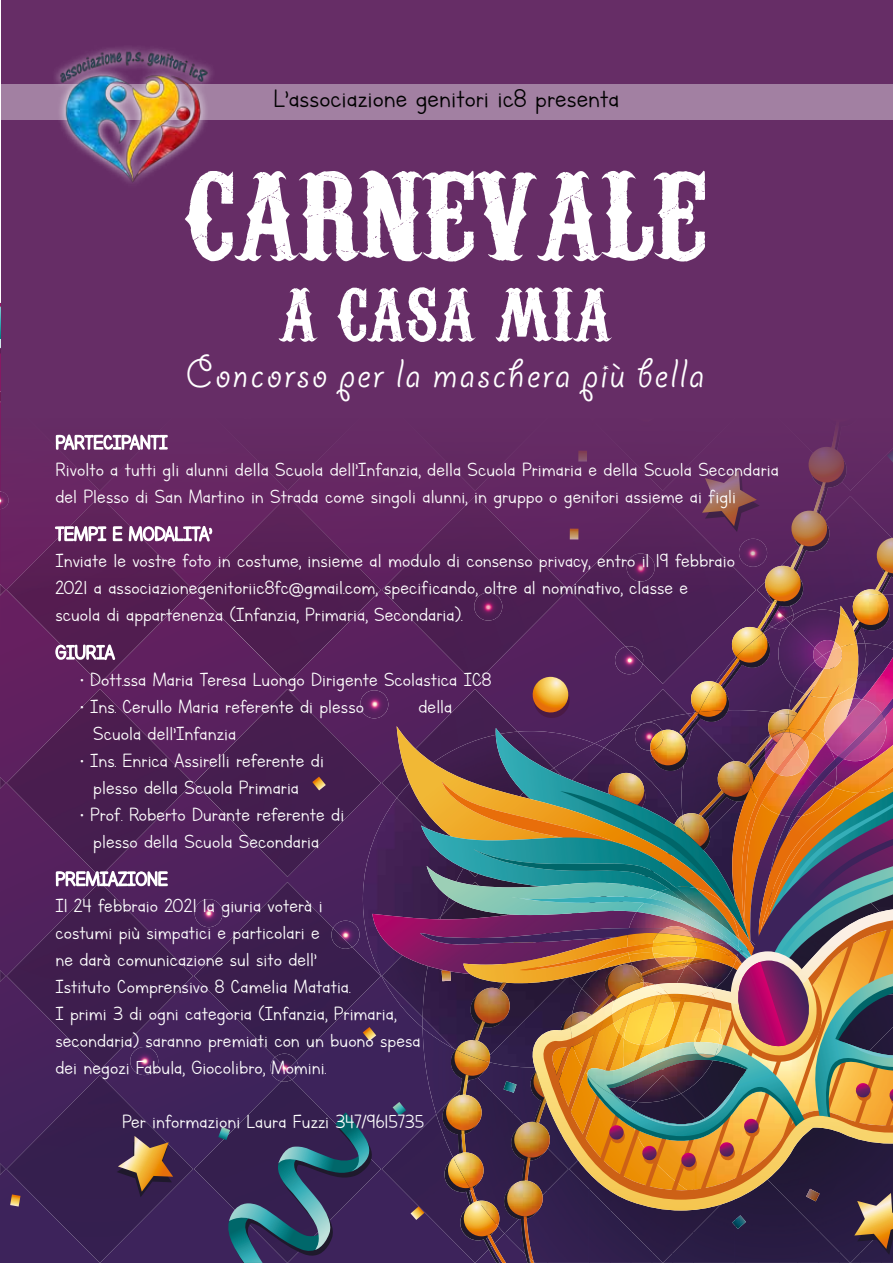
<style>
.page{position:relative;width:893px;height:1263px;background:#fff}
.page>*{position:absolute;margin:0;border:0;box-sizing:border-box;transform-origin:0 0}
.t1{font:120px "Carnivalee Freakshow";color:#fff}
.t2{font:72px "Carnivalee Freakshow";color:#fff}
.t3{font:45px "Giddyup Std";letter-spacing:.05em;color:#fff}
.t4{font:30px "Lettersfor Learners";color:#000}
.t5{font:22.5px/27px "Lettersfor Learners";color:#fff}
</style>
<div class="page">
<div style="left:1px;top:1px;width:891px;height:636px;background:#662d66"></div>
<div style="left:0;top:84px;width:893px;height:36px;background:#a280a2"></div>
<img style="left:55px;top:49px;width:157px;height:134px">
<img style="left:0;top:303px;width:893px;height:960px">
<h3 class="t4" style="left:273px;top:83px;width:348px">L’associazione genitori ic8 presenta</h3>
<h1 class="t1" style="left:185px;top:138px;width:522px">CARNEVALE</h1>
<h2 class="t2" style="left:278px;top:268px;width:335px">A CASA MIA</h2>
<h3 class="t3" style="left:186px;top:349px;width:520px">Concorso per la maschera più bella</h3>
<p class="t5" style="left:55px;top:456px;width:725px">Rivolto a tutti gli alunni della Scuola dell’Infanzia, della Scuola Primaria e della Scuola Secondaria del Plesso di San Martino in Strada come singoli alunni, in gruppo o genitori assieme ai figli</p>
<p class="t5" style="left:55px;top:547px;width:681px">Inviate le vostre foto in costume, insieme al modulo di consenso privacy, entro il 19 febbraio<br>2021 a associazionegenitoriic8fc@gmail.com, specificando, oltre al nominativo, classe e scuola di appartenenza (Infanzia, Primaria, Secondaria).</p>
<p class="t5" style="left:81px;top:666px;width:412px">• Dott.ssa Maria Teresa Luongo Dirigente Scolastica IC8</p>
<p class="t5" style="left:81px;top:693px;width:285px">• Ins. Cerullo Maria referente di plesso</p>
<p class="t5" style="left:418px;top:693px;width:36px">della</p>
<p class="t5" style="left:93px;top:720px;width:145px">Scuola dell’Infanzia</p>
<p class="t5" style="left:81px;top:747px;width:245px;text-align:center">• Ins. Enrica Assirelli referente di plesso della Scuola Primaria</p>
<p class="t5" style="left:81px;top:801px;width:265px;text-align:center">• Prof. Roberto Durante referente di plesso della Scuola Secondaria</p>
<p class="t5" style="left:55px;top:892px;width:367px">Il 24 febbraio 2021 la giuria voterà i<br>costumi più simpatici e particolari e<br>ne darà comunicazione sul sito dell’<br>Istituto Comprensivo 8 Camelia Matatia.<br>I primi 3 di ogni categoria (Infanzia, Primaria, secondaria) saranno premiati con un buono spesa dei negozi Fabula, Giocolibro, Momini.</p>
<p class="t5" style="left:122px;top:1108px;width:304px">Per informazioni Laura Fuzzi 347/9615735</p>
</div>
